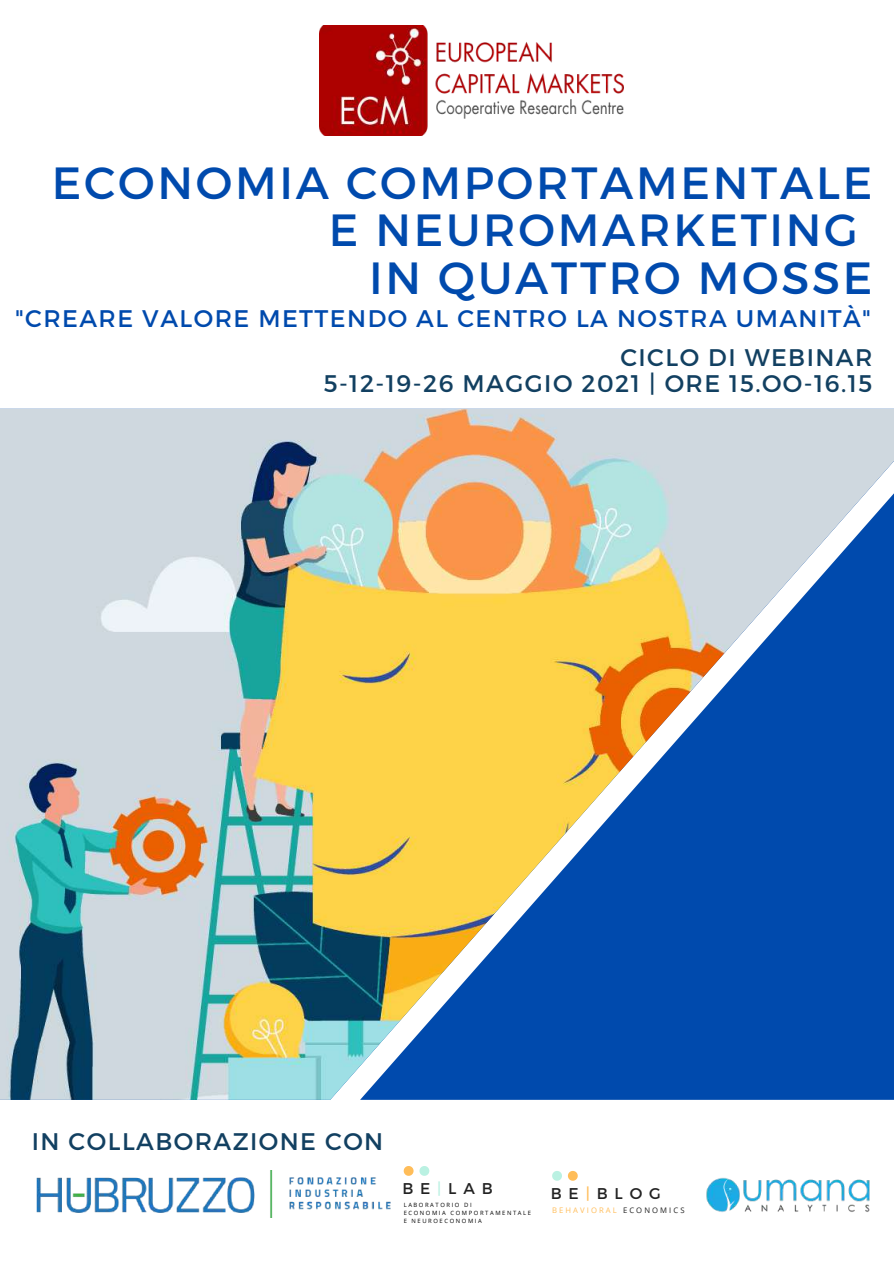
<style>
.page{position:relative;width:894px;height:1264px;background:#fff}
.page>*{position:absolute;margin:0;border:0;box-sizing:border-box;transform-origin:0 0}
.t1{font:45px "Montserrat";letter-spacing:.06em;color:#004aad}
.t2{font:24px "Montserrat";letter-spacing:.06em;color:#124061}
.t3{font:24px "Montserrat";letter-spacing:.06em;color:#004aad}
.t4{font:15.6px "Montserrat";letter-spacing:.44em;color:#222}
.t5{font:7.65px "Open Sans";letter-spacing:.27em;color:#ffbd59}
.t6{font:5.85px/7.9px "Open Sans";letter-spacing:.27em;color:#000}
.s1{color:#baf1e2}
.s2{color:#ffbd59}
.s3{color:#222}
</style>
<div class="page">
<img style="left:0;top:409px;width:360px;height:690px">
<svg style="left:360px;top:409px;width:533px;height:690px;background:#849497"></svg>
<img style="left:319px;top:25px;width:304px;height:110px">
<svg style="left:403px;top:1166px;width:10px;height:9px"></svg>
<svg style="left:419px;top:1166px;width:10px;height:9px"></svg>
<svg style="left:552px;top:1170px;width:25px;height:10px"></svg>
<img style="left:706px;top:1177px;width:164px;height:35px">
<img style="left:36px;top:1170px;width:355px;height:47px">
<h1 class="t1" style="left:52px;top:154px;width:821px">ECONOMIA COMPORTAMENTALE</h1>
<h1 class="t1" style="left:329px;top:201px;width:530px">E NEUROMARKETING</h1>
<h1 class="t1" style="left:369px;top:248px;width:504px">IN QUATTRO MOSSE</h1>
<p class="t3" style="left:15px;top:302px;width:857px">"CREARE VALORE METTENDO AL CENTRO LA NOSTRA UMANITÀ"</p>
<p class="t2" style="left:620px;top:341px;width:253px">CICLO DI WEBINAR</p>
<p class="t2" style="left:323px;top:367px;width:550px">5-12-19-26 MAGGIO 2021 | ORE 15.OO-16.15</p>
<p class="t2" style="left:32px;top:1125px;width:353px">IN COLLABORAZIONE CON</p>
<p class="t4" style="left:402px;top:1177px;width:92px">BE<span class="s1">|</span>LAB</p>
<p class="t6" style="left:403px;top:1200px;width:129px">LABORATORIO DI<br>ECONOMIA COMPORTAMENTALE<br>E NEUROECONOMIA</p>
<p class="t4" style="left:550px;top:1182px;width:112px">BE<span class="s2">|</span>BLOG</p>
<p class="t5" style="left:552px;top:1205px;width:134px">BEHAVIORAL <span class="s3">ECONOMICS</span></p>
</div>
